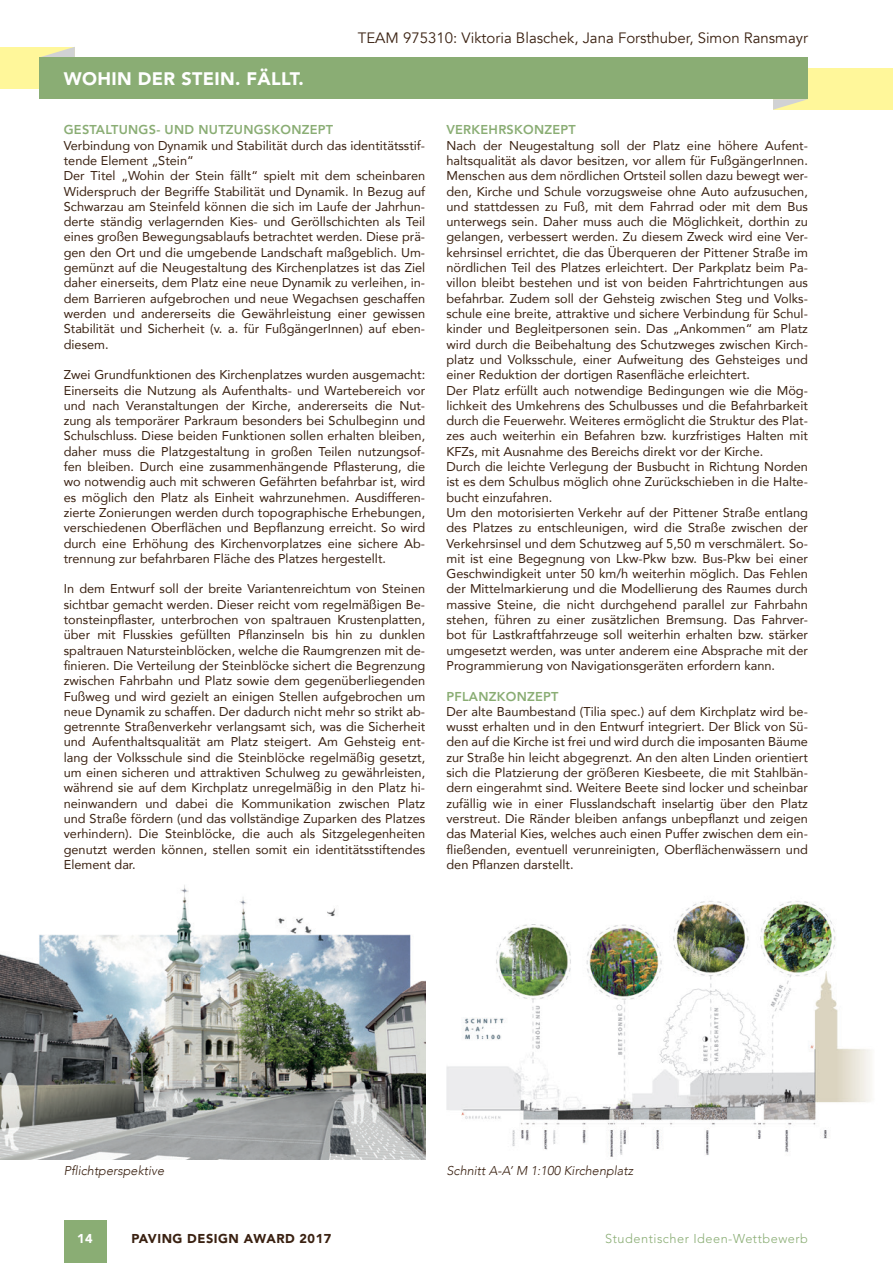
<style>
.page{position:relative;width:893px;height:1263px;background:#fff}
.page>*{position:absolute;margin:0;border:0;box-sizing:border-box;transform-origin:0 0}
.t1{font:900 18px "Avenir";letter-spacing:.02em;color:#fff}
.t2{font:15px "Avenir";color:#3a2111}
.t3{font:12.75px/15.3px "Avenir";color:#3a2111;text-align:justify}
.t4{font:800 12.75px "Avenir";letter-spacing:.02em;color:#8aad74}
.t5{font:italic 300 12.75px "Avenir";color:#3a2111}
.t6{font:300 12.75px "Avenir";letter-spacing:.04em;color:#8aad74}
.t7{font:900 12.75px "Avenir";letter-spacing:.04em;color:#3a2111}
.t8{font:900 12.75px "Avenir";color:#fff}
</style>
<div class="page">
<div style="left:773px;top:68px;width:120px;height:42px;background:#fff79a"></div>
<div style="left:0;top:47px;width:75px;height:42px;background:#fff79a"></div>
<svg style="left:41px;top:47px;width:34px;height:10px"></svg>
<div style="left:40px;top:57px;width:768px;height:42px;background:#8aad74"></div>
<div style="left:64px;top:1220px;width:42px;height:43px;background:#8aad74"></div>
<svg style="left:773px;top:99px;width:34px;height:11px"></svg>
<img style="left:0;top:885px;width:425px;height:274px">
<img style="left:446px;top:901px;width:426px;height:256px">
<p class="t2" style="left:358px;top:28px;width:452px">TEAM 975310: Viktoria Blaschek, Jana Forsthuber, Simon Ransmayr</p>
<h1 class="t1" style="left:64px;top:68px;width:241px">WOHIN DER STEIN. FÄLLT.</h1>
<p class="t4" style="left:64px;top:122px;width:271px">GESTALTUNGS- UND NUTZUNGSKONZEPT</p>
<p class="t3" style="left:64px;top:137px;width:363px;text-align:left">Verbindung von Dynamik und Stabilität durch das identitätsstif&shy;tende Element „Stein“<br>Der Titel „Wohin der Stein fällt“ spielt mit dem scheinbaren Widerspruch der Begriffe Stabilität und Dynamik. In Bezug auf Schwarzau am Steinfeld können die sich im Laufe der Jahrhun&shy;derte ständig verlagernden Kies- und Geröllschichten als Teil eines großen Bewegungsablaufs betrachtet werden. Diese prä&shy;gen den Ort und die umgebende Landschaft maßgeblich. Um&shy;gemünzt auf die Neugestaltung des Kirchenplatzes ist das Ziel daher einerseits, dem Platz eine neue Dynamik zu verleihen, in&shy;dem Barrieren aufgebrochen und neue Wegachsen geschaffen werden und andererseits die Gewährleistung einer gewissen Stabilität und Sicherheit (v. a. für FußgängerInnen) auf eben&shy;diesem.</p>
<p class="t3" style="left:64px;top:367px;width:363px">Zwei Grundfunktionen des Kirchenplatzes wurden ausgemacht:<br>Einerseits die Nutzung als Aufenthalts- und Wartebereich vor und nach Veranstaltungen der Kirche, andererseits die Nut&shy;zung als temporärer Parkraum besonders bei Schulbeginn und Schulschluss. Diese beiden Funktionen sollen erhalten bleiben, daher muss die Platzgestaltung in großen Teilen nutzungsof&shy;fen bleiben. Durch eine zusammenhängende Pflasterung, die wo notwendig auch mit schweren Gefährten befahrbar ist, wird es möglich den Platz als Einheit wahrzunehmen. Ausdifferen&shy;zierte Zonierungen werden durch topographische Erhebungen, verschiedenen Oberflächen und Bepflanzung erreicht. So wird durch eine Erhöhung des Kirchenvorplatzes eine sichere Ab&shy;trennung zur befahrbaren Fläche des Platzes hergestellt.</p>
<p class="t3" style="left:64px;top:581px;width:363px">In dem Entwurf soll der breite Variantenreichtum von Steinen sichtbar gemacht werden. Dieser reicht vom regelmäßigen Be&shy;tonsteinpflaster, unterbrochen von spaltrauen Krustenplatten, über mit Flusskies gefüllten Pflanzinseln bis hin zu dunklen spaltrauen Natursteinblöcken, welche die Raumgrenzen mit de&shy;finieren. Die Verteilung der Steinblöcke sichert die Begrenzung zwischen Fahrbahn und Platz sowie dem gegenüberliegenden Fußweg und wird gezielt an einigen Stellen aufgebrochen um neue Dynamik zu schaffen. Der dadurch nicht mehr so strikt ab&shy;getrennte Straßenverkehr verlangsamt sich, was die Sicherheit und Aufenthaltsqualität am Platz steigert. Am Gehsteig ent&shy;lang der Volksschule sind die Steinblöcke regelmäßig gesetzt, um einen sicheren und attraktiven Schulweg zu gewährleisten, während sie auf dem Kirchplatz unregelmäßig in den Platz hi&shy;neinwandern und dabei die Kommunikation zwischen Platz und Straße fördern (und das vollständige Zuparken des Platzes verhindern). Die Steinblöcke, die auch als Sitzgelegenheiten genutzt werden können, stellen somit ein identitätsstiftendes Element dar.</p>
<p class="t4" style="left:446px;top:122px;width:131px">VERKEHRSKONZEPT</p>
<p class="t3" style="left:446px;top:137px;width:363px;text-align:left">Nach der Neugestaltung soll der Platz eine höhere Aufent&shy;haltsqualität als davor besitzen, vor allem für FußgängerInnen.<br>Menschen aus dem nördlichen Ortsteil sollen dazu bewegt wer&shy;den, Kirche und Schule vorzugsweise ohne Auto aufzusuchen, und stattdessen zu Fuß, mit dem Fahrrad oder mit dem Bus unterwegs sein. Daher muss auch die Möglichkeit, dorthin zu gelangen, verbessert werden. Zu diesem Zweck wird eine Ver&shy;kehrsinsel errichtet, die das Überqueren der Pittener Straße im nördlichen Teil des Platzes erleichtert. Der Parkplatz beim Pa&shy;villon bleibt bestehen und ist von beiden Fahrtrichtungen aus befahrbar. Zudem soll der Gehsteig zwischen Steg und Volks&shy;schule eine breite, attraktive und sichere Verbindung für Schul&shy;kinder und Begleitpersonen sein. Das „Ankommen“ am Platz wird durch die Beibehaltung des Schutzweges zwischen Kirch&shy;platz und Volksschule, einer Aufweitung des Gehsteiges und einer Reduktion der dortigen Rasenfläche erleichtert.<br>Der Platz erfüllt auch notwendige Bedingungen wie die Mög&shy;lichkeit des Umkehrens des Schulbusses und die Befahrbarkeit durch die Feuerwehr. Weiteres ermöglicht die Struktur des Plat&shy;zes auch weiterhin ein Befahren bzw. kurzfristiges Halten mit KFZs, mit Ausnahme des Bereichs direkt vor der Kirche.<br>Durch die leichte Verlegung der Busbucht in Richtung Norden ist es dem Schulbus möglich ohne Zurückschieben in die Halte&shy;bucht einzufahren.<br>Um den motorisierten Verkehr auf der Pittener Straße entlang des Platzes zu entschleunigen, wird die Straße zwischen der Verkehrsinsel und dem Schutzweg auf 5,50 m verschmälert. So&shy;mit ist eine Begegnung von Lkw-Pkw bzw. Bus-Pkw bei einer Geschwindigkeit unter 50 km/h weiterhin möglich. Das Fehlen der Mittelmarkierung und die Modellierung des Raumes durch massive Steine, die nicht durchgehend parallel zur Fahrbahn stehen, führen zu einer zusätzlichen Bremsung. Das Fahrver&shy;bot für Lastkraftfahrzeuge soll weiterhin erhalten bzw. stärker umgesetzt werden, was unter anderem eine Absprache mit der Programmierung von Navigationsgeräten erfordern kann.</p>
<p class="t4" style="left:446px;top:688px;width:114px">PFLANZKONZEPT</p>
<p class="t3" style="left:446px;top:703px;width:363px">Der alte Baumbestand (Tilia spec.) auf dem Kirchplatz wird be&shy;wusst erhalten und in den Entwurf integriert. Der Blick von Sü&shy;den auf die Kirche ist frei und wird durch die imposanten Bäume zur Straße hin leicht abgegrenzt. An den alten Linden orientiert sich die Platzierung der größeren Kiesbeete, die mit Stahlbän&shy;dern eingerahmt sind. Weitere Beete sind locker und scheinbar zufällig wie in einer Flusslandschaft inselartig über den Platz verstreut. Die Ränder bleiben anfangs unbepflanzt und zeigen das Material Kies, welches auch einen Puffer zwischen dem ein&shy;fließenden, eventuell verunreinigten, Oberflächenwässern und den Pflanzen darstellt.</p>
<p class="t5" style="left:64px;top:1163px;width:102px">Pflichtperspektive</p>
<p class="t5" style="left:446px;top:1163px;width:188px">Schnitt A-A’ M 1:100 Kirchenplatz</p>
<p class="t8" style="left:77px;top:1231px;width:17px">14</p>
<p class="t7" style="left:131px;top:1231px;width:201px">PAVING DESIGN AWARD 2017</p>
<p class="t6" style="left:605px;top:1231px;width:204px">Studentischer Ideen-Wettbewerb</p>
</div>
